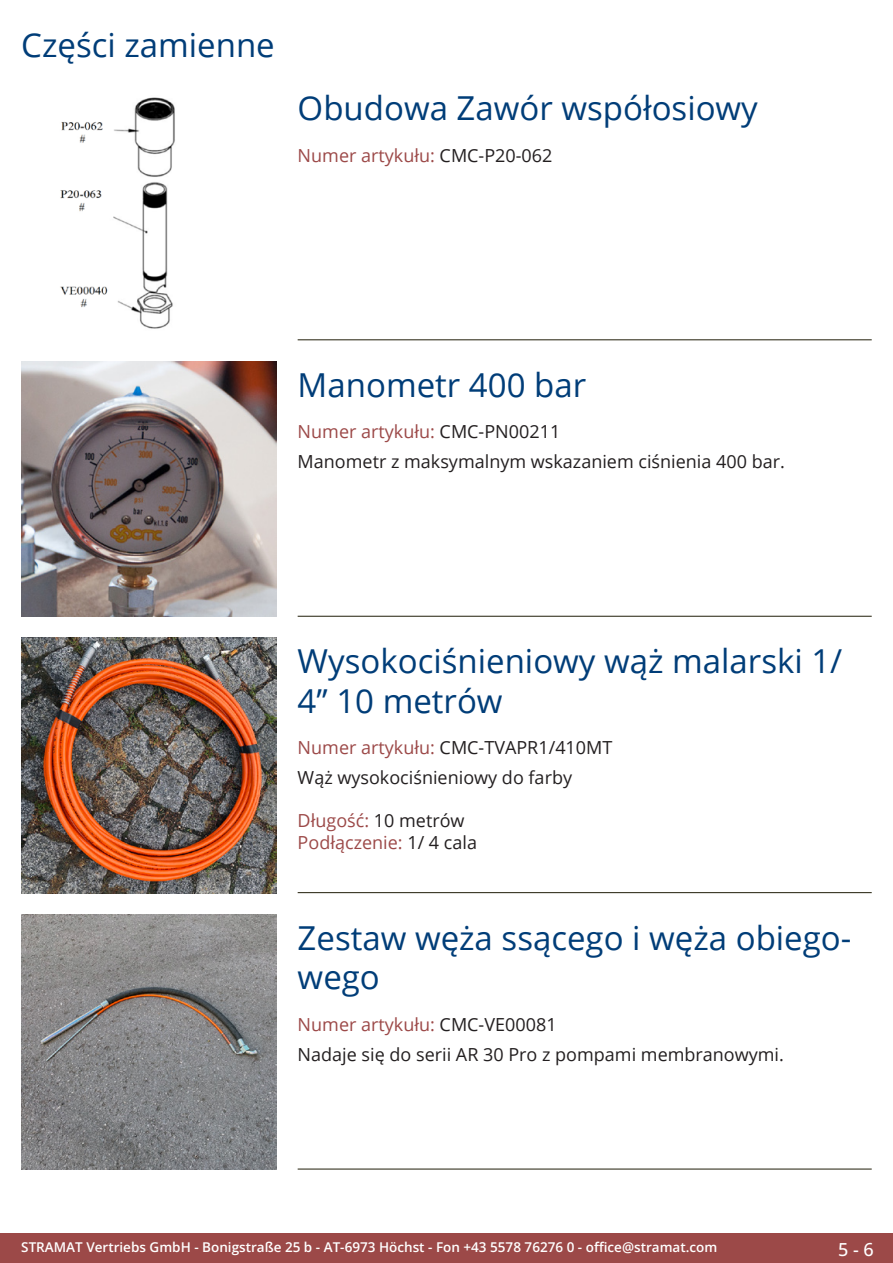
<style>
.page{position:relative;width:893px;height:1263px;background:#fff}
.page>*{position:absolute;margin:0;border:0;box-sizing:border-box;transform-origin:0 0}
.Produkttitel{font:33px/39.6px "Open Sans";color:#003d78}
.RastTitel{font:33px "Open Sans";color:#003d78}
.Beschreibung_Text{font:18px "Open Sans";color:#231f20}
.TechDaten_Überschrif{font:18px "Open Sans";color:#9c4948}
.Beschreibung_Text-2{font:18px/21.6px "Open Sans";color:#9c4948}
.TechDaten_Überschrif-2{font:18px "Open Sans";color:#231f20}
.t1{font:500 18px "Open Sans";color:#fff}
.t2{font:600 13.5px "Open Sans";color:#fff}
.s1{color:#231f20}
.s2{color:#9c4948}
</style>
<div class="page">
<div style="left:0;top:1233px;width:893px;height:30px;background:#9c4948"></div>
<hr style="left:298px;top:340px;width:574px;height:1px;background:#201d08">
<hr style="left:298px;top:616px;width:574px;height:1px;background:#201d08">
<hr style="left:298px;top:892px;width:574px;height:1px;background:#201d08">
<hr style="left:298px;top:1169px;width:574px;height:1px;background:#201d08">
<img style="left:60px;top:97px;width:115px;height:232px">
<img style="left:21px;top:361px;width:255px;height:256px">
<img style="left:21px;top:638px;width:255px;height:255px">
<img style="left:21px;top:914px;width:255px;height:255px">
<p class="RastTitel" style="left:21px;top:22px;width:255px">Części zamienne</p>
<p class="Produkttitel" style="left:298px;top:88px;width:462px">Obudowa Zawór współosiowy</p>
<p class="TechDaten_Überschrif" style="left:298px;top:143px;width:256px">Numer artykułu: <span class="s1">CMC-P20-062</span></p>
<p class="Produkttitel" style="left:298px;top:364px;width:290px">Manometr 400 bar</p>
<p class="TechDaten_Überschrif" style="left:298px;top:420px;width:264px">Numer artykułu: <span class="s1">CMC-PN00211</span></p>
<p class="Beschreibung_Text" style="left:298px;top:449px;width:489px">Manometr z maksymalnym wskazaniem ciśnienia 400 bar.</p>
<p class="Produkttitel" style="left:298px;top:640px;width:546px">Wysokociśnieniowy wąż malarski 1/<br>4’’ 10 metrów</p>
<p class="TechDaten_Überschrif-2" style="left:298px;top:735px;width:316px"><span class="s2">Numer artykułu:</span> CMC-TVAPR1/410MT</p>
<p class="Beschreibung_Text" style="left:298px;top:765px;width:276px">Wąż wysokociśnieniowy do farby</p>
<p class="Beschreibung_Text-2" style="left:298px;top:810px;width:181px">Długość: <span class="s1">10 metrów<br></span>Podłączenie: <span class="s1">1/ 4 cala</span></p>
<p class="Produkttitel" style="left:298px;top:917px;width:553px">Zestaw węża ssącego i węża obiego&shy;wego</p>
<p class="TechDaten_Überschrif" style="left:298px;top:1012px;width:260px">Numer artykułu: <span class="s1">CMC-VE00081</span></p>
<p class="Beschreibung_Text" style="left:298px;top:1042px;width:488px">Nadaje się do serii AR 30 Pro z pompami membranowymi.</p>
<p class="t2" style="left:21px;top:1238px;width:698px">STRAMAT Vertriebs GmbH - Bonigstraße 25 b - AT-6973 Höchst - Fon +43 5578 76276 0 - office@stramat.com</p>
<p class="t1" style="left:838px;top:1237px;width:37px">5 - 6</p>
</div>
